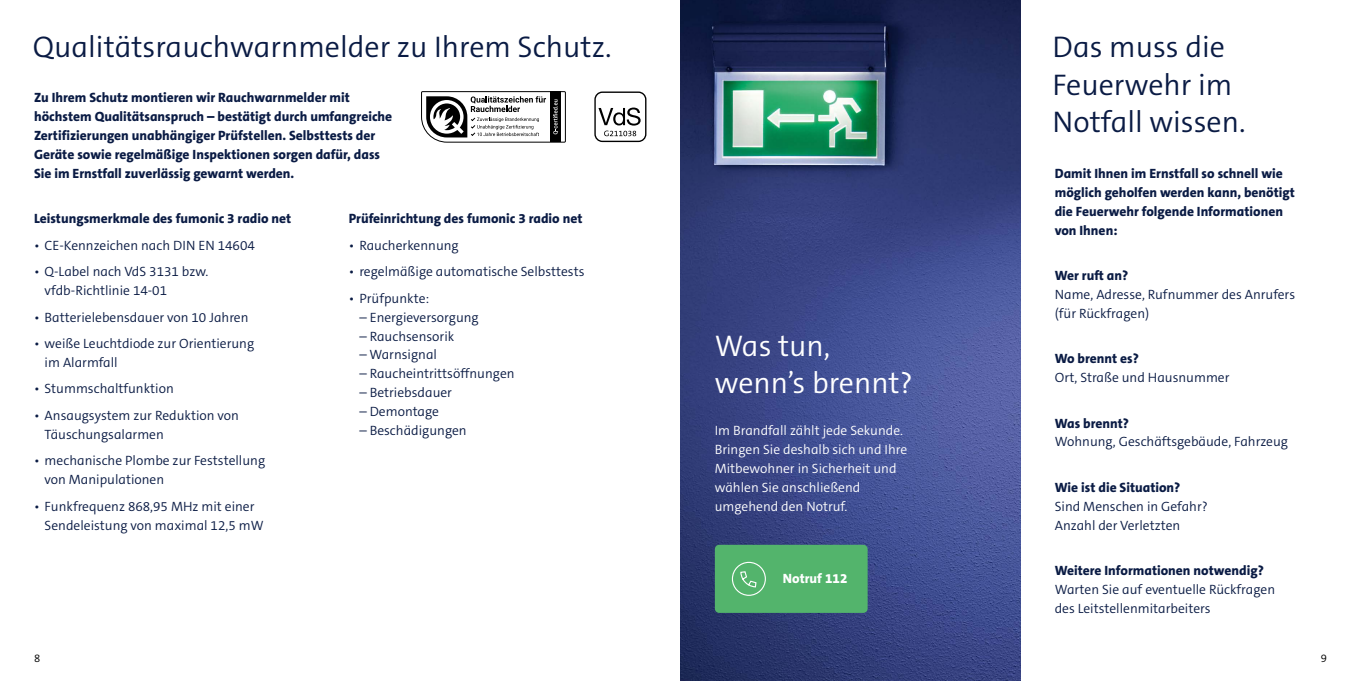
<style>
.page{position:relative;width:1361px;height:681px;background:#fff}
.page>*{position:absolute;margin:0;border:0;box-sizing:border-box;transform-origin:0 0}
.t1{font:30px/37.8px "The Sansfor Ista Sm Lt";color:#0a1b44}
.t2{font:30px/37.8px "The Sansfor Ista Sm Lt";color:#fff}
.t3{font:13.5px/18.9px "The Sansfor Ista Sm Lt";color:#0a1b44}
.t4{font:800 13.5px/18.9px "The Sansfor Ista";color:#0a1b44}
.t5{font:13.5px/18.9px "The Sansfor Ista Sm Lt";color:#fff}
.t6{font:800 13.5px "The Sansfor Ista";color:#fff}
.t7{font:11.25px "The Sansfor Ista Sm Lt";color:#000}
</style>
<div class="page">
<img style="left:680px;top:0;width:340px;height:680px">
<svg style="left:421px;top:91px;width:145px;height:51px"></svg>
<div style="left:715px;top:544px;width:152px;height:68px;background:#53b46c;border-radius:4px"></div>
<svg style="left:731px;top:561px;width:35px;height:35px"></svg>
<div style="left:594px;top:91px;width:52px;height:51px;border:1px solid #000;border-radius:7px"></div>
<svg style="left:598px;top:107px;width:42px;height:29px"></svg>
<h1 class="t1" style="left:33px;top:28px;width:580px">Qualitätsrauchwarnmelder zu Ihrem Schutz.</h1>
<p class="t4" style="left:34px;top:88px;width:360px">Zu Ihrem Schutz montieren wir Rauchwarnmelder mit höchstem Qualitätsanspruch – bestätigt durch umfangreiche Zertifizierungen unabhängiger Prüfstellen. Selbsttests der Geräte sowie regelmäßige Inspektionen sorgen dafür, dass Sie im Ernstfall zuverlässig gewarnt werden.</p>
<p class="t4" style="left:34px;top:209px;width:259px">Leistungsmerkmale des fumonic 3 radio net</p>
<p class="t3" style="left:34px;top:236px;width:222px">• CE-Kennzeichen nach DIN EN 14604</p>
<p class="t3" style="left:45px;top:262px;width:165px;text-indent:-11px">• Q-Label nach VdS 3131 bzw. vfdb-Richtlinie 14-01</p>
<p class="t3" style="left:34px;top:307px;width:216px">• Batterielebensdauer von 10 Jahren</p>
<p class="t3" style="left:45px;top:334px;width:211px;text-indent:-11px">• weiße Leuchtdiode zur Orientierung im Alarmfall</p>
<p class="t3" style="left:34px;top:379px;width:141px">• Stummschaltfunktion</p>
<p class="t3" style="left:45px;top:406px;width:196px;text-indent:-11px">• Ansaugsystem zur Reduktion von<br>Täuschungsalarmen</p>
<p class="t3" style="left:45px;top:451px;width:222px;text-indent:-11px">• mechanische Plombe zur Feststellung von Manipulationen</p>
<p class="t3" style="left:45px;top:496px;width:220px;text-indent:-11px">• Funkfrequenz 868,95 MHz mit einer<br>Sendeleistung von maximal 12,5 mW</p>
<p class="t4" style="left:349px;top:209px;width:235px">Prüfeinrichtung des fumonic 3 radio net</p>
<p class="t3" style="left:349px;top:236px;width:112px">• Raucherkennung</p>
<p class="t3" style="left:349px;top:262px;width:237px">• regelmäßige automatische Selbsttests</p>
<p class="t3" style="left:349px;top:289px;width:82px">• Prüfpunkte:</p>
<p class="t3" style="left:359px;top:307px;width:121px">– Energieversorgung</p>
<p class="t3" style="left:359px;top:326px;width:96px">– Rauchsensorik</p>
<p class="t3" style="left:359px;top:345px;width:79px">– Warnsignal</p>
<p class="t3" style="left:359px;top:364px;width:157px">– Raucheintrittsöffnungen</p>
<p class="t3" style="left:359px;top:383px;width:94px">– Betriebsdauer</p>
<p class="t3" style="left:359px;top:402px;width:81px">– Demontage</p>
<p class="t3" style="left:359px;top:421px;width:109px">– Beschädigungen</p>
<h1 class="t2" style="left:715px;top:326px;width:199px">Was tun, wenn’s brennt?</h1>
<p class="t5" style="left:715px;top:421px;width:194px">Im Brandfall zählt jede Sekunde.<br>Bringen Sie deshalb sich und Ihre<br>Mitbewohner in Sicherheit und wählen Sie anschließend umgehend den Notruf.</p>
<p class="t6" style="left:783px;top:570px;width:66px">Notruf 112</p>
<h1 class="t1" style="left:1052px;top:28px;width:194px">Das muss die<br>Feuerwehr im<br>Notfall wissen.</h1>
<p class="t4" style="left:1054px;top:164px;width:242px">Damit Ihnen im Ernstfall so schnell wie möglich geholfen werden kann, benötigt die Feuerwehr folgende Informationen von Ihnen:</p>
<p class="t4" style="left:1054px;top:266px;width:75px">Wer ruft an?</p>
<p class="t3" style="left:1054px;top:285px;width:242px">Name, Adresse, Rufnummer des Anrufers (für Rückfragen)</p>
<p class="t4" style="left:1054px;top:349px;width:86px">Wo brennt es?</p>
<p class="t3" style="left:1054px;top:368px;width:176px">Ort, Straße und Hausnummer</p>
<p class="t4" style="left:1054px;top:413px;width:76px">Was brennt?</p>
<p class="t3" style="left:1054px;top:432px;width:235px">Wohnung, Geschäftsgebäude, Fahrzeug</p>
<p class="t4" style="left:1054px;top:477px;width:127px">Wie ist die Situation?</p>
<p class="t3" style="left:1054px;top:496px;width:155px">Sind Menschen in Gefahr?<br>Anzahl der Verletzten</p>
<p class="t4" style="left:1054px;top:561px;width:211px">Weitere Informationen notwendig?</p>
<p class="t3" style="left:1054px;top:580px;width:222px">Warten Sie auf eventuelle Rückfragen des Leitstellenmitarbeiters</p>
<p class="t7" style="left:34px;top:650px;width:8px">8</p>
<p class="t7" style="left:1320px;top:650px;width:8px">9</p>
</div>
